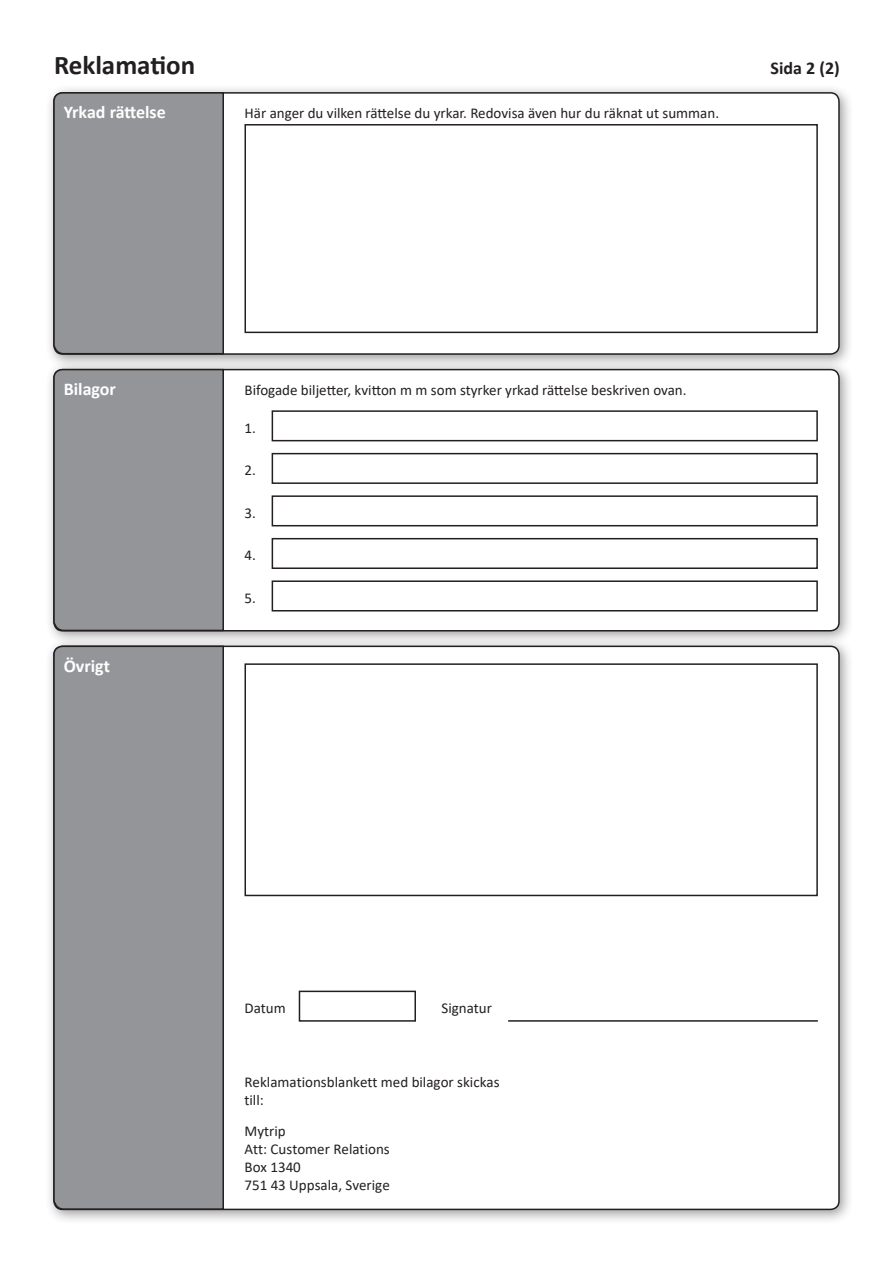
<style>
.page{position:relative;width:893px;height:1263px;background:#fff}
.page>*{position:absolute;margin:0;border:0;box-sizing:border-box;transform-origin:0 0}
.t1{font:700 27px "Calibri";color:#231f20}
.t2{font:700 18px "Calibri";color:#fff}
.t3{font:700 18px "Calibri";color:#231f20}
.t4{font:15px/18px "Calibri";color:#231f20}
</style>
<div class="page">
<div style="left:45px;top:83px;width:809px;height:286px;background:#231f20;opacity:.45"></div>
<div style="left:54px;top:93px;width:785px;height:261px;background:#fff;border-radius:9px"></div>
<div style="left:53px;top:92px;width:787px;height:263px;border:2px solid #231f20;border-radius:9px"></div>
<div style="left:45px;top:360px;width:809px;height:286px;background:#231f20;opacity:.45"></div>
<div style="left:54px;top:370px;width:785px;height:261px;background:#fff;border-radius:9px"></div>
<div style="left:53px;top:369px;width:787px;height:262px;border:2px solid #231f20;border-radius:9px"></div>
<div style="left:45px;top:637px;width:809px;height:587px;background:#231f20;opacity:.45"></div>
<div style="left:54px;top:646px;width:785px;height:563px;background:#fff;border-radius:9px"></div>
<div style="left:52px;top:91px;width:173px;height:264px;background:#939598"></div>
<div style="left:52px;top:368px;width:173px;height:264px;background:#939598"></div>
<div style="left:52px;top:645px;width:173px;height:565px;background:#939598"></div>
<div style="left:244px;top:124px;width:574px;height:209px;border:2px solid #231f20"></div>
<div style="left:272px;top:410px;width:546px;height:31px;border:2px solid #231f20"></div>
<div style="left:244px;top:663px;width:574px;height:233px;border:2px solid #231f20"></div>
<div style="left:272px;top:453px;width:546px;height:31px;border:2px solid #231f20"></div>
<div style="left:272px;top:495px;width:546px;height:31px;border:2px solid #231f20"></div>
<div style="left:272px;top:538px;width:546px;height:31px;border:2px solid #231f20"></div>
<div style="left:272px;top:580px;width:546px;height:31px;border:2px solid #231f20"></div>
<div style="left:299px;top:990px;width:117px;height:32px;border:2px solid #231f20"></div>
<hr style="left:508px;top:1020px;width:310px;height:2px;background:#231f20">
<p class="t1" style="left:54px;top:46px;width:143px">Reklamation</p>
<p class="t3" style="left:771px;top:56px;width:71px">Sida 2 (2)</p>
<p class="t4" style="left:244px;top:104px;width:476px">Här anger du vilken rättelse du yrkar. Redovisa även hur du räknat ut summan.</p>
<p class="t2" style="left:64px;top:100px;width:103px">Yrkad rättelse</p>
<p class="t2" style="left:64px;top:376px;width:54px">Bilagor</p>
<p class="t2" style="left:64px;top:653px;width:48px">Övrigt</p>
<p class="t4" style="left:244px;top:381px;width:444px">Bifogade biljetter, kvitton m m som styrker yrkad rättelse beskriven ovan.</p>
<p class="t4" style="left:244px;top:418px;width:13px">1.</p>
<p class="t4" style="left:244px;top:461px;width:13px">2.</p>
<p class="t4" style="left:244px;top:503px;width:13px">3.</p>
<p class="t4" style="left:244px;top:546px;width:13px">4.</p>
<p class="t4" style="left:244px;top:588px;width:13px">5.</p>
<p class="t4" style="left:244px;top:998px;width:43px">Datum</p>
<p class="t4" style="left:442px;top:998px;width:52px">Signatur</p>
<p class="t4" style="left:244px;top:1072px;width:257px">Reklamationsblankett med bilagor skickas till:</p>
<p class="t4" style="left:244px;top:1121px;width:147px">Mytrip<br>Att: Customer Relations<br>Box 1340<br>751 43 Uppsala, Sverige</p>
</div>
